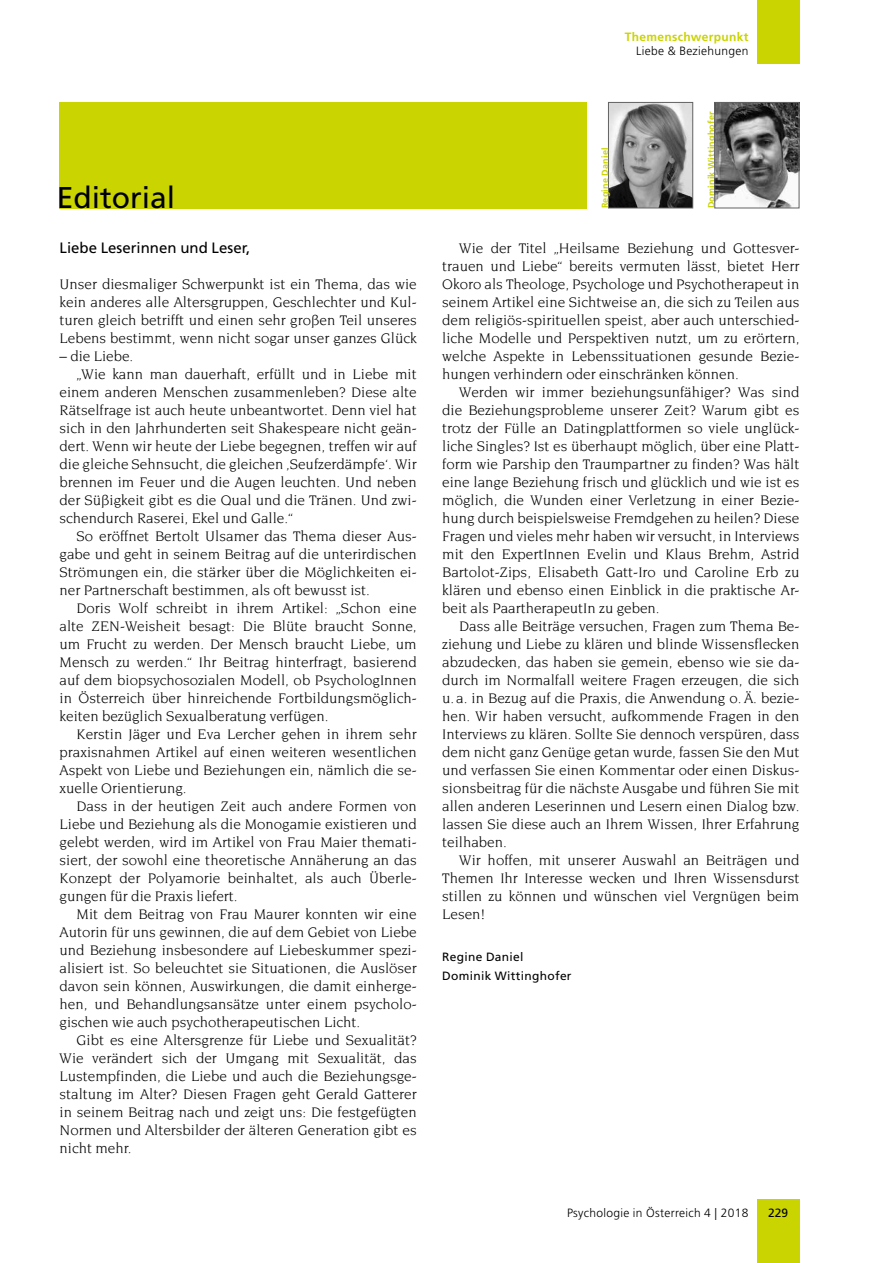
<style>
.page{position:relative;width:893px;height:1263px;background:#fff}
.page>*{position:absolute;margin:0;border:0;box-sizing:border-box;transform-origin:0 0}
.t1{font:30px "Frutiger";color:#000}
.t2{font:15px/18px "Novarese";color:#000;text-align:justify}
.t3{font:15px "Frutiger";color:#000}
.t4{font:300 12px "Frutiger";letter-spacing:.025em;color:#000}
.t5{font:12px/19.2px "Frutiger";letter-spacing:.025em;color:#000}
.t6{font:700 12px "Frutiger";letter-spacing:.025em;color:#cad400}
.t7{font:700 9px "Frutiger";letter-spacing:.025em;color:#cad400}
</style>
<div class="page">
<div style="left:757px;top:1199px;width:42px;height:64px;background:#cad400"></div>
<div style="left:757px;top:0;width:42px;height:64px;background:#cad400"></div>
<img style="left:610px;top:104px;width:81px;height:102px">
<div style="left:608px;top:102px;width:85px;height:106px;border:1px solid #646363"></div>
<div style="left:60px;top:102px;width:527px;height:106px;background:#cad400"></div>
<img style="left:716px;top:104px;width:81px;height:102px">
<div style="left:714px;top:102px;width:85px;height:106px;border:1px solid #646363"></div>
<h1 class="t1" style="left:57px;top:180px;width:120px">Editorial</h1>
<p class="t3" style="left:60px;top:239px;width:192px">Liebe Leserinnen und Leser,</p>
<p class="t2" style="left:60px;top:275px;width:359px">Unser diesmaliger Schwerpunkt ist ein Thema, das wie kein anderes alle Altersgruppen, Geschlechter und Kul&shy;turen gleich betrifft und einen sehr großen Teil unseres Lebens bestimmt, wenn nicht sogar unser ganzes Glück</p>
<p class="t2" style="left:60px;top:347px;width:75px">– die Liebe.</p>
<p class="t2" style="left:77px;top:365px;width:342px">„Wie kann man dauerhaft, erfüllt und in Liebe mit</p>
<p class="t2" style="left:60px;top:383px;width:359px">einem anderen Menschen zusammenleben? Diese alte</p>
<p class="t2" style="left:60px;top:401px;width:359px">Rätselfrage ist auch heute unbeantwortet. Denn viel hat</p>
<p class="t2" style="left:60px;top:419px;width:359px">sich in den Jahrhunderten seit Shakespeare nicht geän-</p>
<p class="t2" style="left:60px;top:437px;width:359px">dert. Wenn wir heute der Liebe begegnen, treffen wir auf</p>
<p class="t2" style="left:60px;top:455px;width:359px">die gleiche Sehnsucht, die gleichen ‚Seufzerdämpfe‘. Wir</p>
<p class="t2" style="left:60px;top:473px;width:359px">brennen im Feuer und die Augen leuchten. Und neben</p>
<p class="t2" style="left:60px;top:491px;width:359px">der Süßigkeit gibt es die Qual und die Tränen. Und zwi-</p>
<p class="t2" style="left:60px;top:509px;width:235px">schendurch Raserei, Ekel und Galle.“</p>
<p class="t2" style="left:77px;top:527px;width:342px">So eröffnet Bertolt Ulsamer das Thema dieser Aus-</p>
<p class="t2" style="left:60px;top:545px;width:359px">gabe und geht in seinem Beitrag auf die unterirdischen</p>
<p class="t2" style="left:60px;top:563px;width:359px">Strömungen ein, die stärker über die Möglichkeiten ei-</p>
<p class="t2" style="left:60px;top:581px;width:312px">ner Partnerschaft bestimmen, als oft bewusst ist.</p>
<p class="t2" style="left:77px;top:599px;width:342px">Doris Wolf schreibt in ihrem Artikel: „Schon eine</p>
<p class="t2" style="left:60px;top:617px;width:359px">alte ZEN-Weisheit besagt: Die Blüte braucht Sonne,</p>
<p class="t2" style="left:60px;top:635px;width:359px">um Frucht zu werden. Der Mensch braucht Liebe, um</p>
<p class="t2" style="left:60px;top:653px;width:359px">Mensch zu werden.“ Ihr Beitrag hinterfragt, basierend</p>
<p class="t2" style="left:60px;top:671px;width:359px">auf dem biopsychosozialen Modell, ob PsychologInnen</p>
<p class="t2" style="left:60px;top:689px;width:359px">in Österreich über hinreichende Fortbildungsmöglich-</p>
<p class="t2" style="left:60px;top:707px;width:270px">keiten bezüglich Sexualberatung verfügen.</p>
<p class="t2" style="left:77px;top:725px;width:342px">Kerstin Jäger und Eva Lercher gehen in ihrem sehr</p>
<p class="t2" style="left:60px;top:743px;width:359px">praxisnahmen Artikel auf einen weiteren wesentlichen</p>
<p class="t2" style="left:60px;top:761px;width:359px">Aspekt von Liebe und Beziehungen ein, nämlich die se-</p>
<p class="t2" style="left:60px;top:779px;width:129px">xuelle Orientierung.</p>
<p class="t2" style="left:77px;top:797px;width:342px">Dass in der heutigen Zeit auch andere Formen von</p>
<p class="t2" style="left:60px;top:815px;width:359px">Liebe und Beziehung als die Monogamie existieren und</p>
<p class="t2" style="left:60px;top:833px;width:359px">gelebt werden, wird im Artikel von Frau Maier themati-</p>
<p class="t2" style="left:60px;top:851px;width:359px">siert, der sowohl eine theoretische Annäherung an das</p>
<p class="t2" style="left:60px;top:869px;width:359px">Konzept der Polyamorie beinhaltet, als auch Überle-</p>
<p class="t2" style="left:60px;top:887px;width:180px">gungen für die Praxis liefert.</p>
<p class="t2" style="left:77px;top:905px;width:342px">Mit dem Beitrag von Frau Maurer konnten wir eine</p>
<p class="t2" style="left:60px;top:923px;width:359px">Autorin für uns gewinnen, die auf dem Gebiet von Liebe</p>
<p class="t2" style="left:60px;top:941px;width:359px">und Beziehung insbesondere auf Liebeskummer spezi-</p>
<p class="t2" style="left:60px;top:959px;width:359px">alisiert ist. So beleuchtet sie Situationen, die Auslöser</p>
<p class="t2" style="left:60px;top:977px;width:359px">davon sein können, Auswirkungen, die damit einherge-</p>
<p class="t2" style="left:60px;top:995px;width:359px">hen, und Behandlungsansätze unter einem psycholo-</p>
<p class="t2" style="left:60px;top:1013px;width:302px">gischen wie auch psychotherapeutischen Licht.</p>
<p class="t2" style="left:77px;top:1031px;width:342px">Gibt es eine Altersgrenze für Liebe und Sexualität?</p>
<p class="t2" style="left:60px;top:1049px;width:359px">Wie verändert sich der Umgang mit Sexualität, das</p>
<p class="t2" style="left:60px;top:1067px;width:359px">Lustempfinden, die Liebe und auch die Beziehungsge-</p>
<p class="t2" style="left:60px;top:1085px;width:359px">staltung im Alter? Diesen Fragen geht Gerald Gatterer</p>
<p class="t2" style="left:60px;top:1103px;width:359px">in seinem Beitrag nach und zeigt uns: Die festgefügten</p>
<p class="t2" style="left:60px;top:1121px;width:359px">Normen und Altersbilder der älteren Generation gibt es</p>
<p class="t2" style="left:60px;top:1139px;width:73px">nicht mehr.</p>
<p class="t6" style="left:625px;top:30px;width:125px">Themenschwerpunkt</p>
<p class="t4" style="left:636px;top:44px;width:114px">Liebe &amp; Beziehungen</p>
<p class="t7" style="left:600px;top:208px;width:62px;rotate:-90deg">Regine Daniel</p>
<p class="t7" style="left:706px;top:208px;width:99px;rotate:-90deg">Dominik Wittinghofer</p>
<p class="t2" style="left:442px;top:239px;width:359px;text-indent:17px">Wie der Titel „Heilsame Beziehung und Gottesver&shy;trauen und Liebe“ bereits vermuten lässt, bietet Herr Okoro als Theologe, Psychologe und Psychotherapeut in seinem Artikel eine Sichtweise an, die sich zu Teilen aus dem religiös-spirituellen speist, aber auch unterschied&shy;liche Modelle und Perspektiven nutzt, um zu erörtern, welche Aspekte in Lebenssituationen gesunde Bezie&shy;hungen verhindern oder einschränken können.</p>
<p class="t2" style="left:442px;top:383px;width:359px;text-indent:17px">Werden wir immer beziehungsunfähiger? Was sind die Beziehungsprobleme unserer Zeit? Warum gibt es trotz der Fülle an Datingplattformen so viele unglück&shy;liche Singles? Ist es überhaupt möglich, über eine Platt&shy;form wie Parship den Traumpartner zu finden? Was hält eine lange Beziehung frisch und glücklich und wie ist es möglich, die Wunden einer Verletzung in einer Bezie&shy;hung durch beispielsweise Fremdgehen zu heilen? Diese Fragen und vieles mehr haben wir versucht, in Interviews mit den ExpertInnen Evelin und Klaus Brehm, Astrid Bartolot-Zips, Elisabeth Gatt-Iro und Caroline Erb zu klären und ebenso einen Einblick in die praktische Ar&shy;beit als PaartherapeutIn zu geben.</p>
<p class="t2" style="left:442px;top:617px;width:359px;text-indent:17px">Dass alle Beiträge versuchen, Fragen zum Thema Be&shy;ziehung und Liebe zu klären und blinde Wissensflecken abzudecken, das haben sie gemein, ebenso wie sie da&shy;durch im Normalfall weitere Fragen erzeugen, die sich u. a. in Bezug auf die Praxis, die Anwendung o. Ä. bezie&shy;hen. Wir haben versucht, aufkommende Fragen in den Interviews zu klären. Sollte Sie dennoch verspüren, dass dem nicht ganz Genüge getan wurde, fassen Sie den Mut und verfassen Sie einen Kommentar oder einen Diskus&shy;sionsbeitrag für die nächste Ausgabe und führen Sie mit allen anderen Leserinnen und Lesern einen Dialog bzw. lassen Sie diese auch an Ihrem Wissen, Ihrer Erfahrung teilhaben.</p>
<p class="t2" style="left:442px;top:851px;width:359px;text-indent:17px">Wir hoffen, mit unserer Auswahl an Beiträgen und Themen Ihr Interesse wecken und Ihren Wissensdurst stillen zu können und wünschen viel Vergnügen beim Lesen!</p>
<p class="t5" style="left:442px;top:947px;width:131px">Regine Daniel<br>Dominik Wittinghofer</p>
<p class="t4" style="left:567px;top:1206px;width:183px">Psychologie in Österreich 4 | 2018</p>
<p class="t5" style="left:768px;top:1203px;width:22px">229</p>
</div>
